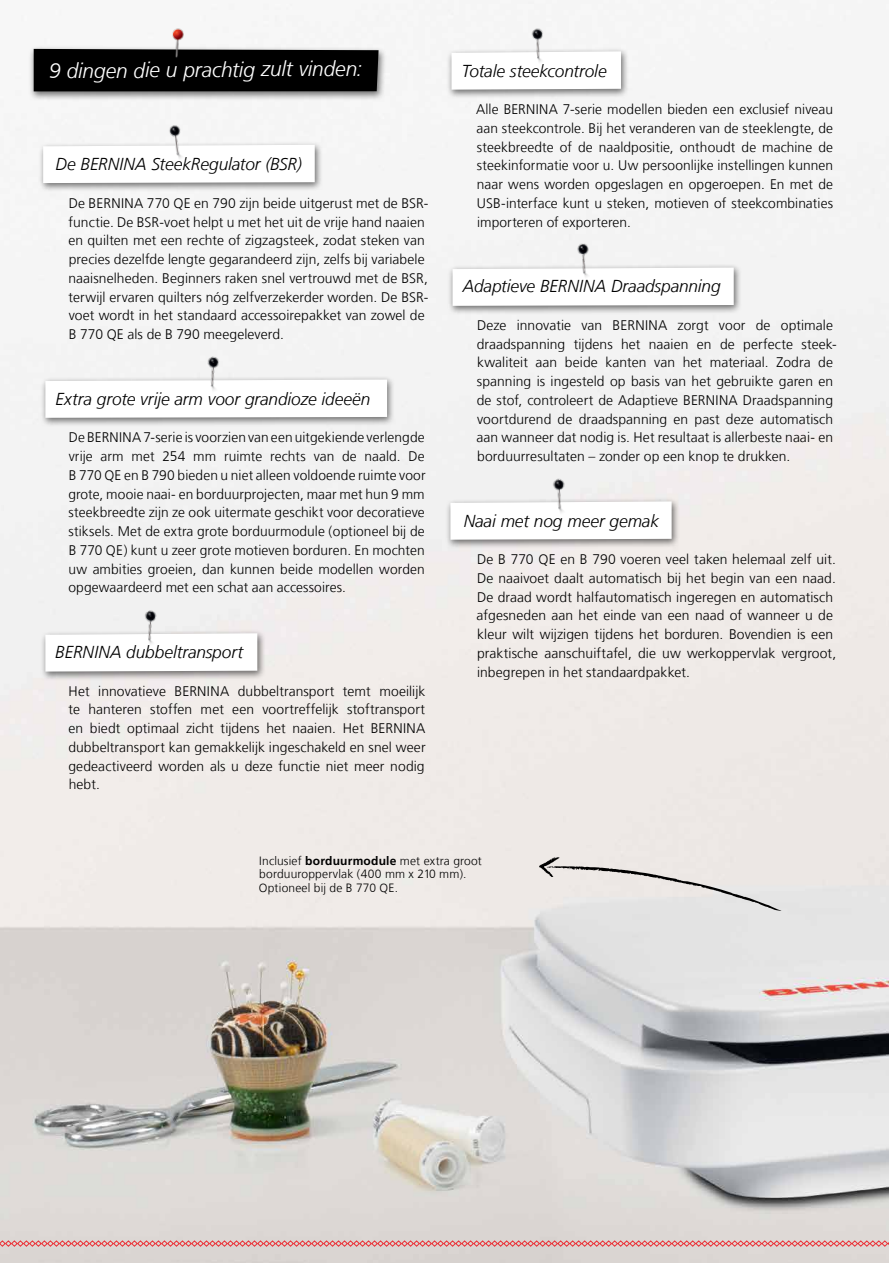
<style>
.page{position:relative;width:889px;height:1263px;background:#fff}
.page>*{position:absolute;margin:0;border:0;box-sizing:border-box;transform-origin:0 0}
.t1{font:italic 300 21px "Frutiger LT Com";color:#fff}
.t2{font:italic 300 17.25px "Frutiger LT Com";letter-spacing:-.005em;color:#000}
.t3{font:300 13.8px/18.8px "Frutiger LT Com";letter-spacing:.005em;color:#000;text-align:justify}
.t4{font:300 12px/13.5px "Frutiger LT Com";letter-spacing:.015em;color:#000}
.s1{font-weight:700}
</style>
<div class="page">
<img style="left:0;top:1px;width:889px;height:1262px">
<div style="left:447px;top:264px;width:295px;height:51px;background:#000;opacity:.55"></div>
<svg style="left:452px;top:268px;width:281px;height:38px"></svg>
<img style="left:561px;top:236px;width:35px;height:61px">
<div style="left:445px;top:497px;width:235px;height:52px;background:#000;opacity:.55"></div>
<svg style="left:450px;top:501px;width:221px;height:39px"></svg>
<img style="left:543px;top:472px;width:35px;height:61px">
<div style="left:446px;top:47px;width:183px;height:52px;background:#000;opacity:.55"></div>
<svg style="left:451px;top:51px;width:170px;height:39px"></svg>
<img style="left:521px;top:21px;width:36px;height:62px">
<div style="left:40px;top:376px;width:355px;height:51px;background:#000;opacity:.55"></div>
<svg style="left:45px;top:379px;width:342px;height:39px"></svg>
<div style="left:40px;top:629px;width:225px;height:52px;background:#000;opacity:.55"></div>
<svg style="left:45px;top:633px;width:212px;height:38px"></svg>
<img style="left:193px;top:349px;width:41px;height:63px">
<img style="left:131px;top:602px;width:40px;height:63px">
<div style="left:29px;top:45px;width:358px;height:56px;background:#000;opacity:.55"></div>
<div style="left:34px;top:49px;width:344px;height:42px;background:#000"></div>
<img style="left:164px;top:19px;width:25px;height:63px">
<div style="left:38px;top:141px;width:285px;height:52px;background:#000;opacity:.55"></div>
<svg style="left:43px;top:145px;width:272px;height:38px"></svg>
<img style="left:163px;top:119px;width:31px;height:59px">
<svg style="left:539px;top:857px;width:242px;height:54px;background:#dedbd9"></svg>
<svg style="left:0;top:1240px;width:889px;height:7px;background:#e09a9a"></svg>
<h1 class="t1" style="left:49px;top:60px;width:314px;rotate:-1deg">9 dingen die u prachtig zult vinden:</h1>
<p class="t2" style="left:462px;top:60px;width:146px">Totale steekcontrole</p>
<p class="t3" style="left:476px;top:100px;width:358px">Alle BERNINA 7-serie modellen bieden een exclusief niveau aan steekcontrole. Bij het veranderen van de steeklengte, de steekbreedte of de naaldpositie, onthoudt de machine de steekinformatie voor u. Uw persoonlijke instellingen kunnen naar wens worden opgeslagen en opgeroepen. En met de USB-interface kunt u steken, motieven of steekcombinaties importeren of exporteren.</p>
<p class="t2" style="left:55px;top:154px;width:248px">De BERNINA SteekRegulator (BSR)</p>
<p class="t3" style="left:68px;top:194px;width:361px;text-align:left">De BERNINA 770 QE en 790 zijn beide uitgerust met de BSR&shy;functie. De BSR-voet helpt u met het uit de vrije hand naaien en quilten met een rechte of zigzagsteek, zodat steken van precies dezelfde lengte gegarandeerd zijn, zelfs bij variabele naaisnelheden. Beginners raken snel vertrouwd met de BSR, terwijl ervaren quilters nóg zelfverzekerder worden. De BSR&shy;voet wordt in het standaard accessoirepakket van zowel de B 770 QE als de B 790 meegeleverd.</p>
<p class="t2" style="left:463px;top:276px;width:259px">Adaptieve BERNINA Draadspanning</p>
<p class="t3" style="left:476px;top:316px;width:360px;text-align:left">Deze innovatie van BERNINA zorgt voor de optimale draadspanning tijdens het naaien en de perfecte steek&shy;kwaliteit aan beide kanten van het materiaal. Zodra de spanning is ingesteld op basis van het gebruikte garen en de stof, controleert de Adaptieve BERNINA Draadspanning voortdurend de draadspanning en past deze automatisch aan wanneer dat nodig is. Het resultaat is allerbeste naai- en borduurresultaten – zonder op een knop te drukken.</p>
<p class="t2" style="left:55px;top:389px;width:316px">Extra grote vrije arm voor grandioze ideeën</p>
<p class="t3" style="left:68px;top:428px;width:359px">De BERNINA 7-serie is voorzien van een uitgekiende verlengde vrije arm met 254 mm ruimte rechts van de naald. De B 770 QE en B 790 bieden u niet alleen voldoende ruimte voor grote, mooie naai- en borduurprojecten, maar met hun 9 mm steekbreedte zijn ze ook uitermate geschikt voor decoratieve stiksels. Met de extra grote borduurmodule (optioneel bij de B 770 QE) kunt u zeer grote motieven borduren. En mochten uw ambities groeien, dan kunnen beide modellen worden opgewaardeerd met een schat aan accessoires.</p>
<p class="t2" style="left:464px;top:510px;width:197px">Naai met nog meer gemak</p>
<p class="t3" style="left:476px;top:550px;width:361px;text-align:left">De B 770 QE en B 790 voeren veel taken helemaal zelf uit.<br>De naaivoet daalt automatisch bij het begin van een naad.<br>De draad wordt halfautomatisch ingeregen en automatisch afgesneden aan het einde van een naad of wanneer u de kleur wilt wijzigen tijdens het borduren. Bovendien is een praktische aanschuiftafel, die uw werkoppervlak vergroot, inbegrepen in het standaardpakket.</p>
<p class="t2" style="left:55px;top:642px;width:189px">BERNINA dubbeltransport</p>
<p class="t3" style="left:68px;top:681px;width:359px">Het innovatieve BERNINA dubbeltransport temt moeilijk te hanteren stoffen met een voortreffelijk stoftransport en biedt optimaal zicht tijdens het naaien. Het BERNINA dubbeltransport kan gemakkelijk ingeschakeld en snel weer gedeactiveerd worden als u deze functie niet meer nodig hebt.</p>
<p class="t4" style="left:259px;top:854px;width:224px">Inclusief <span class="s1">borduurmodule</span> met extra groot borduuroppervlak (400 mm x 210 mm).<br>Optioneel bij de B 770 QE.</p>
</div>
